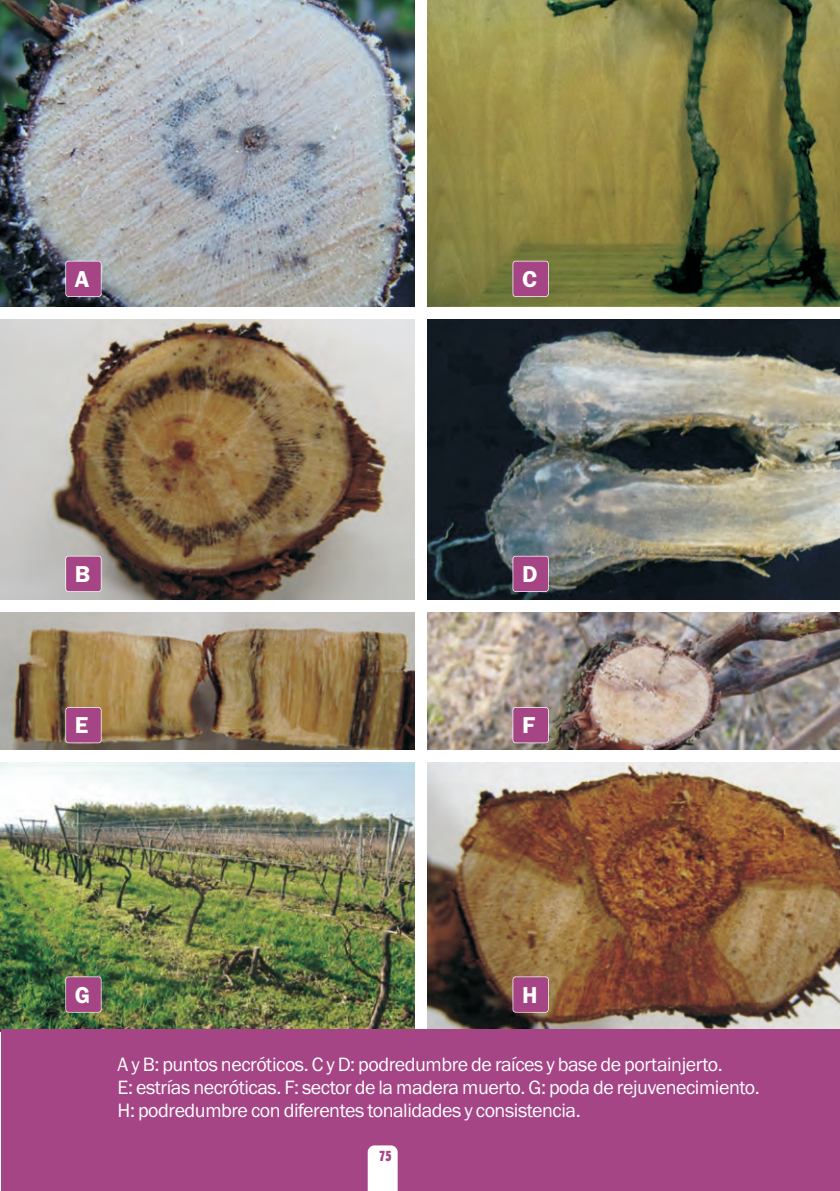
<style>
.page{position:relative;width:840px;height:1191px;background:#fff}
.page>*{position:absolute;margin:0;border:0;box-sizing:border-box;transform-origin:0 0}
.t1{font:600 23.8px "Franklin Gothic";color:#fff}
.t2{font:20px/22.6px "Franklin Gothic";letter-spacing:-.025em;color:#fff}
.t3{font:14px "Gothic 821 Condensed BT";color:#a54586}
</style>
<div class="page">
<img style="left:0;top:0;width:431px;height:307px">
<img style="left:427px;top:0;width:412px;height:306px">
<img style="left:0;top:319px;width:415px;height:281px">
<img style="left:427px;top:319px;width:412px;height:431px">
<img style="left:0;top:612px;width:415px;height:138px">
<img style="left:427px;top:762px;width:412px;height:267px">
<img style="left:0;top:762px;width:415px;height:269px">
<div style="left:415px;top:0;width:12px;height:1029px;background:#fff"></div>
<div style="left:1px;top:1029px;width:838px;height:162px;background:#a54586"></div>
<svg style="left:367px;top:1145px;width:30px;height:46px"></svg>
<svg style="left:65px;top:261px;width:36px;height:36px"></svg>
<div style="left:66px;top:261px;width:35px;height:35px;background:#a54586;border-radius:2px"></div>
<svg style="left:65px;top:556px;width:36px;height:36px"></svg>
<div style="left:66px;top:556px;width:35px;height:35px;background:#a54586;border-radius:2px"></div>
<svg style="left:65px;top:707px;width:36px;height:36px"></svg>
<div style="left:66px;top:708px;width:35px;height:34px;background:#a54586;border-radius:2px"></div>
<svg style="left:65px;top:976px;width:36px;height:36px"></svg>
<div style="left:66px;top:977px;width:35px;height:35px;background:#a54586;border-radius:2px"></div>
<svg style="left:512px;top:261px;width:36px;height:36px"></svg>
<div style="left:513px;top:261px;width:34px;height:35px;background:#a54586;border-radius:2px"></div>
<svg style="left:512px;top:556px;width:36px;height:36px"></svg>
<div style="left:513px;top:556px;width:34px;height:35px;background:#a54586;border-radius:2px"></div>
<svg style="left:512px;top:707px;width:36px;height:36px"></svg>
<div style="left:513px;top:708px;width:34px;height:34px;background:#a54586;border-radius:2px"></div>
<svg style="left:512px;top:976px;width:36px;height:36px"></svg>
<div style="left:513px;top:977px;width:34px;height:35px;background:#a54586;border-radius:2px"></div>
<div style="left:0;top:600px;width:839px;height:11px;background:#fff"></div>
<p class="t1" style="left:75px;top:270px;width:16px">A</p>
<p class="t1" style="left:522px;top:270px;width:16px">C</p>
<p class="t1" style="left:75px;top:565px;width:17px">B</p>
<p class="t1" style="left:75px;top:716px;width:15px">E</p>
<p class="t1" style="left:522px;top:565px;width:17px">D</p>
<p class="t1" style="left:522px;top:716px;width:15px">F</p>
<p class="t1" style="left:75px;top:985px;width:17px">G</p>
<p class="t1" style="left:522px;top:985px;width:17px">H</p>
<p class="t2" style="left:117px;top:1055px;width:643px">A y B: puntos necróticos. C y D: podredumbre de raíces y base de portainjerto.<br>E: estrías necróticas. F: sector de la madera muerto. G: poda de rejuvenecimiento.<br>H: podredumbre con diferentes tonalidades y consistencia.</p>
<p class="t3" style="left:379px;top:1150px;width:14px">75</p>
</div>
